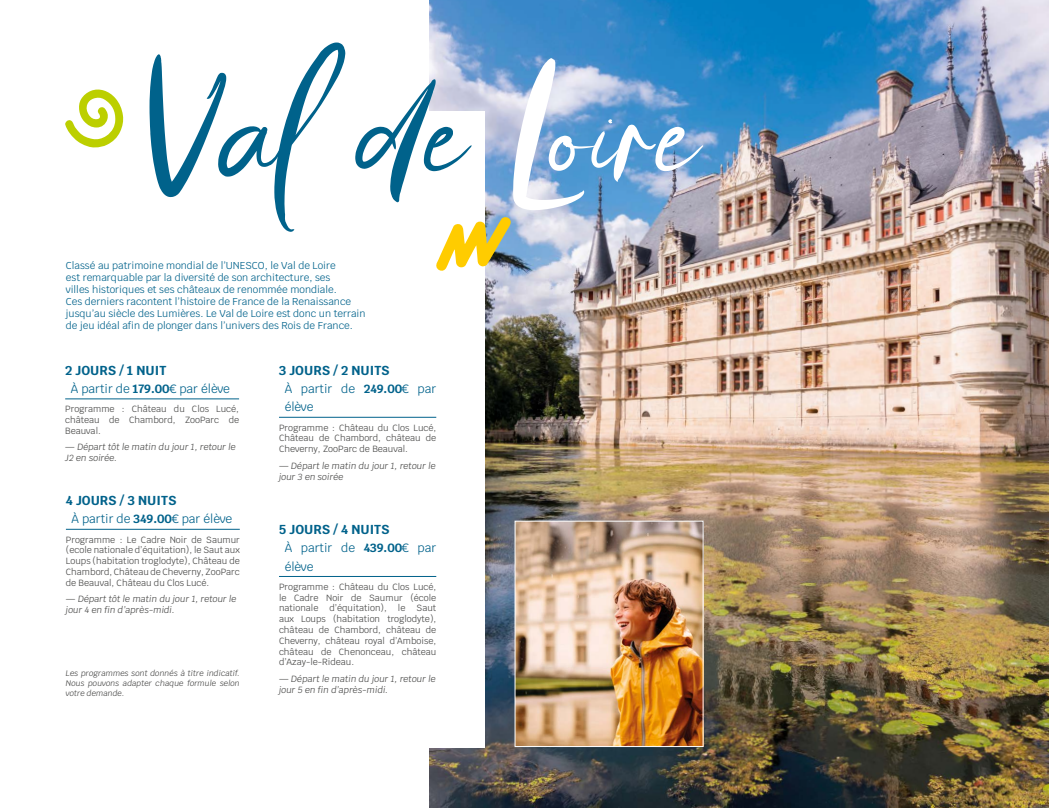
<style>
.page{position:relative;width:1049px;height:808px;background:#fff}
.page>*{position:absolute;margin:0;border:0;box-sizing:border-box;transform-origin:0 0}
.t1{font:165px "Story Fresh Brush";color:#00628b}
.t2{font:700 13px "Krub";color:#00628b}
.t3{font:12px/18.4px "Krub";color:#00628b}
.t4{font:10px/12px "Krub";color:#00628b}
.t5{font:9px/10.8px "Krub";color:#4a4a49;text-align:justify}
.t6{font:italic 9px/10.8px "Krub";color:#4a4a49}
.t7{font:italic 8px/10px "Krub";color:#4a4a49;text-align:justify}
.s1{color:#fff}
.s2{font-weight:700}
</style>
<div class="page">
<img style="left:430px;top:0;width:619px;height:808px">
<div style="left:0;top:111px;width:485px;height:636px;background:#fff"></div>
<hr style="left:65px;top:399px;width:174px;height:1px;background:#00628b">
<hr style="left:279px;top:576px;width:157px;height:1px;background:#00628b">
<svg style="left:436px;top:217px;width:75px;height:55px"></svg>
<svg style="left:65px;top:89px;width:59px;height:59px"></svg>
<img style="left:516px;top:523px;width:185px;height:222px">
<div style="left:514px;top:521px;width:189px;height:226px;border:1px solid #fff"></div>
<hr style="left:279px;top:417px;width:157px;height:1px;background:#00628b">
<hr style="left:66px;top:529px;width:174px;height:1px;background:#00628b">
<h1 class="t1" style="left:135px;top:28px;width:553px">Val de <span class="s1">Loire</span></h1>
<p class="t4" style="left:66px;top:260px;width:301px">Classé au patrimoine mondial de l’UNESCO, le Val de Loire<br>est remarquable par la diversité de son architecture, ses<br>villes historiques et ses châteaux de renommée mondiale.<br>Ces derniers racontent l’histoire de France de la Renaissance jusqu’au siècle des Lumières. Le Val de Loire est donc un terrain de jeu idéal afin de plonger dans l’univers des Rois de France.</p>
<h2 class="t2" style="left:65px;top:362px;width:103px">2 JOURS / 1 NUIT</h2>
<h3 class="t3" style="left:71px;top:379px;width:161px">À partir de <span class="s2">179.00</span>€ par élève</h3>
<p class="t5" style="left:65px;top:404px;width:175px">Programme : Château du Clos Lucé, château de Chambord, ZooParc de Beauval.</p>
<p class="t6" style="left:65px;top:442px;width:172px">— Départ tôt le matin du jour 1, retour le<br>J2 en soirée.</p>
<h2 class="t2" style="left:279px;top:362px;width:112px">3 JOURS / 2 NUITS</h2>
<h3 class="t3" style="left:285px;top:379px;width:153px">À partir de <span class="s2">249.00</span>€ par élève</h3>
<p class="t5" style="left:279px;top:422px;width:159px">Programme : Château du Clos Lucé, Château de Chambord, château de Cheverny, ZooParc de Beauval.</p>
<p class="t6" style="left:279px;top:460px;width:158px">— Départ le matin du jour 1, retour le jour 3 en soirée</p>
<h2 class="t2" style="left:66px;top:493px;width:112px">4 JOURS / 3 NUITS</h2>
<h3 class="t3" style="left:72px;top:510px;width:162px">À partir de <span class="s2">349.00</span>€ par élève</h3>
<p class="t5" style="left:66px;top:534px;width:175px">Programme : Le Cadre Noir de Saumur (ecole nationale d’équitation), le Saut aux Loups (habitation troglodyte), Château de Chambord, Château de Cheverny, ZooParc de Beauval, Château du Clos Lucé.</p>
<p class="t6" style="left:66px;top:594px;width:172px">— Départ tôt le matin du jour 1, retour le jour 4 en fin d’après-midi.</p>
<p class="t7" style="left:66px;top:668px;width:175px">Les programmes sont donnés à titre indicatif.<br>Nous pouvons adapter chaque formule selon votre demande.</p>
<h2 class="t2" style="left:279px;top:522px;width:112px">5 JOURS / 4 NUITS</h2>
<h3 class="t3" style="left:285px;top:539px;width:153px">À partir de <span class="s2">439.00</span>€ par élève</h3>
<p class="t5" style="left:279px;top:581px;width:159px">Programme : Château du Clos Lucé, le Cadre Noir de Saumur (école nationale d’équitation), le Saut aux Loups (habitation troglodyte), château de Chambord, château de Cheverny, château royal d’Amboise, château de Chenonceau, château d’Azay-le-Rideau.</p>
<p class="t6" style="left:279px;top:673px;width:158px">— Départ le matin du jour 1, retour le jour 5 en fin d’après-midi.</p>
</div>
